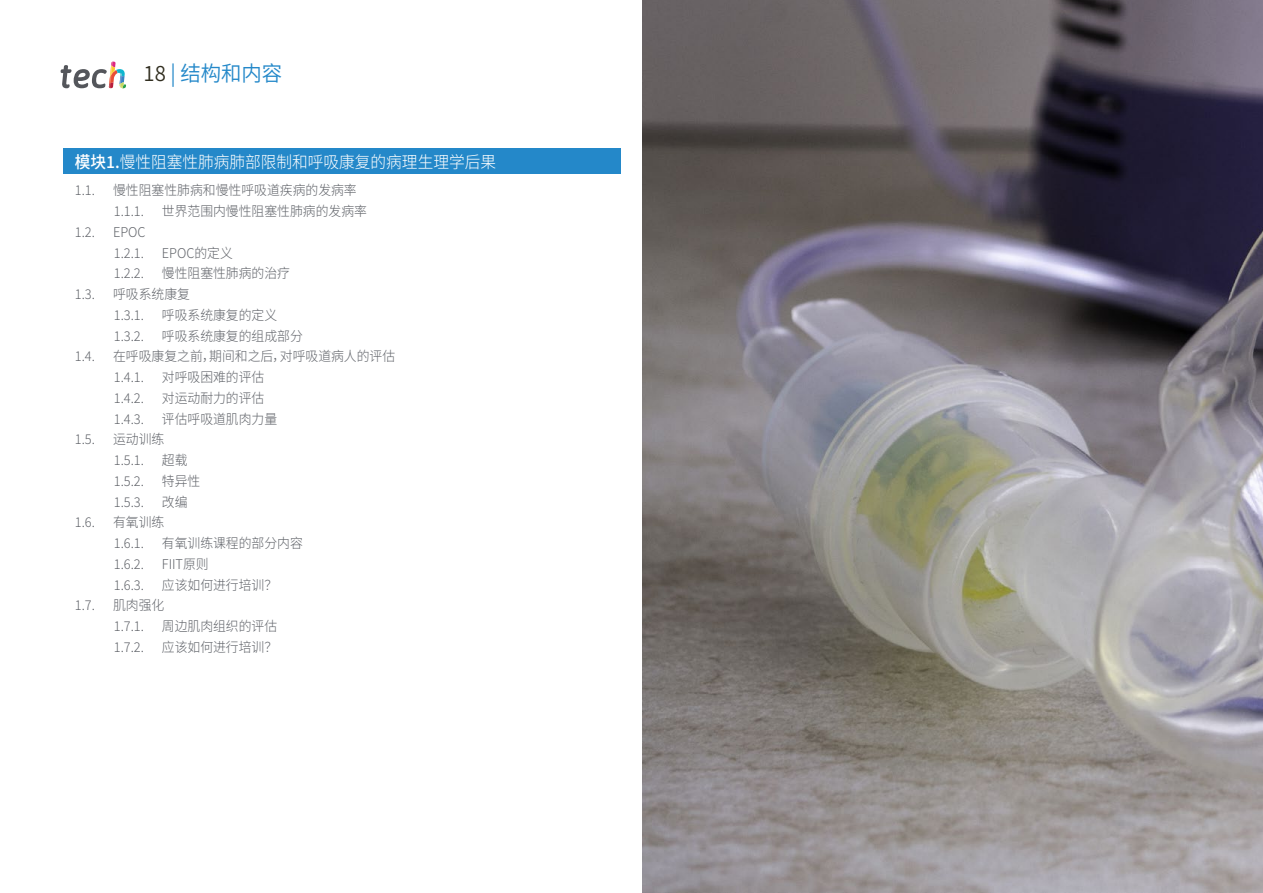
<style>
.page{position:relative;width:1263px;height:893px;background:#fff}
.page>*{position:absolute;margin:0;border:0;box-sizing:border-box;transform-origin:0 0}
.t1{font:21px "Source Han Sans CN";color:#2488c9}
.t2{font:300 16.5px "Source Han Sans CN";color:#fff;scale:.95 1}
.t3{font:300 13.5px/20.7px "Source Han Sans CN";color:#61646a;scale:.95 1}
.s1{color:#312e20}
.s2{font-weight:500}
</style>
<div class="page">
<div style="left:64px;top:149px;width:557px;height:25px;background:#2488c9"></div>
<img style="left:642px;top:0;width:621px;height:893px">
<svg style="left:61px;top:62px;width:65px;height:27px"></svg>
<h1 class="t1" style="left:144px;top:61px;width:140px"><span class="s1">18</span> | 结构和内容</h1>
<p class="t2" style="left:75px;top:153px;width:445px"><span class="s2">模块1.</span>慢性阻塞性肺病肺部限制和呼吸康复的病理生理学后果</p>
<p class="t3" style="left:75px;top:180px;width:23px">1.1.</p>
<p class="t3" style="left:113px;top:180px;width:258px">慢性阻塞性肺病和慢性呼吸道疾病的发病率<br>1.1.1.</p>
<p class="t3" style="left:162px;top:201px;width:217px">世界范围内慢性阻塞性肺病的发病率</p>
<p class="t3" style="left:75px;top:222px;width:23px">1.2.</p>
<p class="t3" style="left:113px;top:222px;width:36px">EPOC<br>1.2.1.</p>
<p class="t3" style="left:162px;top:243px;width:76px">EPOC的定义</p>
<p class="t3" style="left:114px;top:263px;width:33px">1.2.2.</p>
<p class="t3" style="left:162px;top:263px;width:136px">慢性阻塞性肺病的治疗</p>
<p class="t3" style="left:75px;top:284px;width:23px">1.3.</p>
<p class="t3" style="left:113px;top:284px;width:82px">呼吸系统康复<br>1.3.1.</p>
<p class="t3" style="left:162px;top:305px;width:123px">呼吸系统康复的定义</p>
<p class="t3" style="left:114px;top:326px;width:33px">1.3.2.</p>
<p class="t3" style="left:162px;top:326px;width:150px">呼吸系统康复的组成部分</p>
<p class="t3" style="left:75px;top:346px;width:23px">1.4.</p>
<p class="t3" style="left:113px;top:346px;width:299px">在呼吸康复之前，期间和之后，对呼吸道病人的评估<br>1.4.1.</p>
<p class="t3" style="left:162px;top:367px;width:109px">对呼吸困难的评估</p>
<p class="t3" style="left:114px;top:388px;width:33px">1.4.2.</p>
<p class="t3" style="left:162px;top:388px;width:109px">对运动耐力的评估</p>
<p class="t3" style="left:114px;top:409px;width:33px">1.4.3.</p>
<p class="t3" style="left:162px;top:409px;width:123px">评估呼吸道肌肉力量</p>
<p class="t3" style="left:75px;top:429px;width:23px">1.5.</p>
<p class="t3" style="left:113px;top:429px;width:56px">运动训练<br>1.5.1.</p>
<p class="t3" style="left:162px;top:450px;width:28px">超载</p>
<p class="t3" style="left:114px;top:471px;width:33px">1.5.2.</p>
<p class="t3" style="left:162px;top:471px;width:42px">特异性</p>
<p class="t3" style="left:114px;top:492px;width:33px">1.5.3.</p>
<p class="t3" style="left:162px;top:492px;width:28px">改编</p>
<p class="t3" style="left:75px;top:512px;width:23px">1.6.</p>
<p class="t3" style="left:113px;top:512px;width:56px">有氧训练<br>1.6.1.</p>
<p class="t3" style="left:162px;top:533px;width:150px">有氧训练课程的部分内容</p>
<p class="t3" style="left:114px;top:554px;width:33px">1.6.2.</p>
<p class="t3" style="left:162px;top:554px;width:51px">FIIT原则</p>
<p class="t3" style="left:114px;top:574px;width:33px">1.6.3.</p>
<p class="t3" style="left:162px;top:574px;width:123px">应该如何进行培训？</p>
<p class="t3" style="left:75px;top:595px;width:23px">1.7.</p>
<p class="t3" style="left:113px;top:595px;width:56px">肌肉强化<br>1.7.1.</p>
<p class="t3" style="left:162px;top:616px;width:123px">周边肌肉组织的评估</p>
<p class="t3" style="left:114px;top:637px;width:33px">1.7.2.</p>
<p class="t3" style="left:162px;top:637px;width:123px">应该如何进行培训？</p>
</div>
